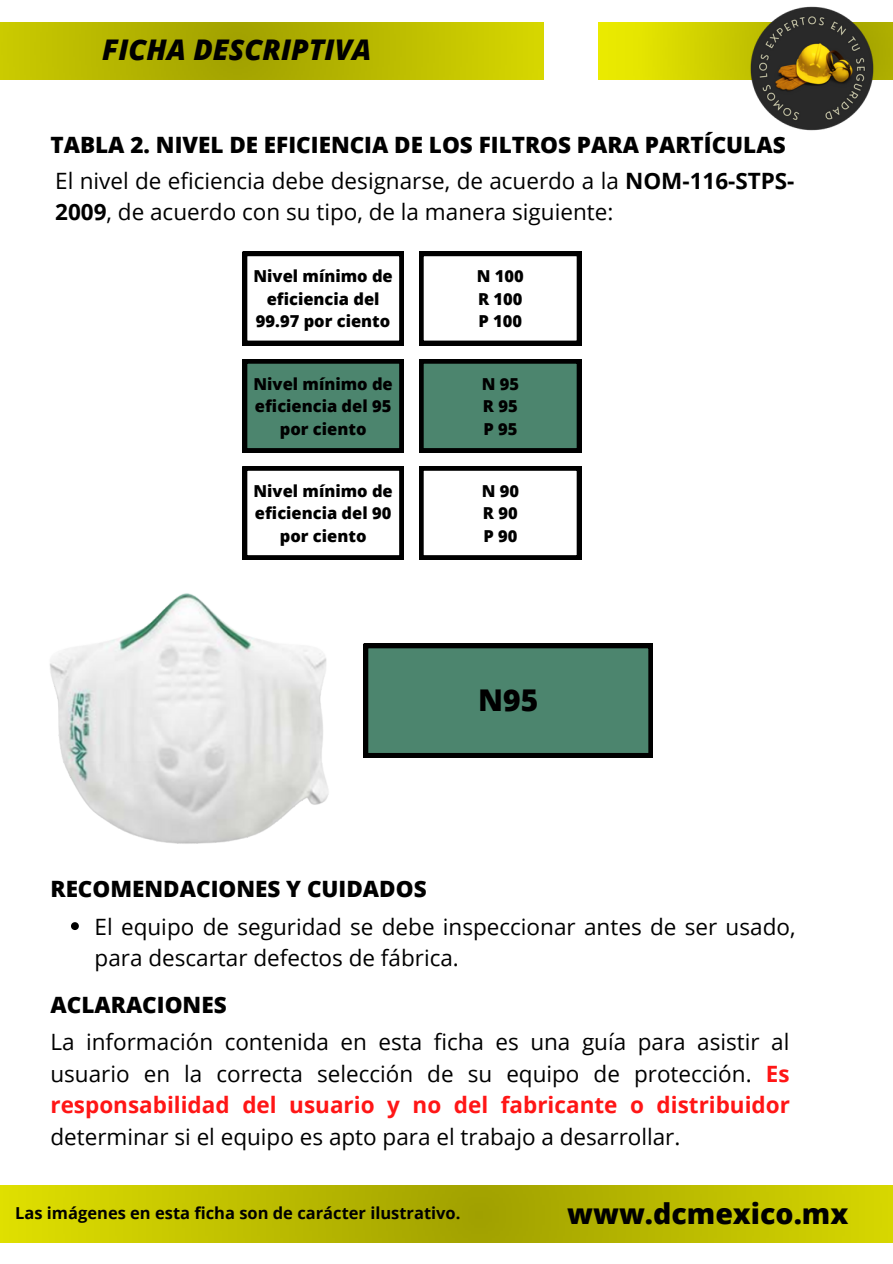
<style>
.page{position:relative;width:893px;height:1264px;background:#fff}
.page>*{position:absolute;margin:0;border:0;box-sizing:border-box;transform-origin:0 0}
.t1{font:800 30px "Open Sans";color:#000}
.t2{font:italic 800 28.5px "Open Sans";color:#000}
.t3{font:800 28.5px "Open Sans";color:#000}
.t4{font:22.5px/31.5px "Open Sans";color:#000}
.t5{font:800 22.5px "Open Sans";color:#000}
.t6{font:800 16.5px/22.5px "Open Sans";color:#000;text-align:center}
.t7{font:700 16.5px "Open Sans";color:#000}
.s1{font-weight:700}
.s2{font-weight:700;color:#ff1616}
</style>
<div class="page">
<img style="left:0;top:1185px;width:892px;height:57px">
<img style="left:0;top:22px;width:543px;height:57px">
<img style="left:598px;top:22px;width:294px;height:58px">
<svg style="left:243px;top:252px;width:160px;height:93px"></svg>
<svg style="left:419px;top:252px;width:162px;height:93px"></svg>
<svg style="left:243px;top:359px;width:160px;height:93px;background:#41725e"></svg>
<svg style="left:243px;top:466px;width:160px;height:93px"></svg>
<svg style="left:419px;top:359px;width:162px;height:93px;background:#41715e"></svg>
<svg style="left:419px;top:466px;width:162px;height:93px"></svg>
<svg style="left:71px;top:922px;width:8px;height:8px"></svg>
<svg style="left:364px;top:644px;width:288px;height:113px;background:#447763"></svg>
<img style="left:50px;top:593px;width:279px;height:251px">
<img style="left:738px;top:6px;width:138px;height:125px">
<p class="t2" style="left:102px;top:30px;width:271px">FICHA DESCRIPTIVA</p>
<p class="t5" style="left:50px;top:129px;width:736px">TABLA 2. NIVEL DE EFICIENCIA DE LOS FILTROS PARA PARTÍCULAS</p>
<p class="t4" style="left:55px;top:164px;width:740px">El nivel de eficiencia debe designarse, de acuerdo a la <span class="s1">NOM-116-STPS-<br>2009</span>, de acuerdo con su tipo, de la manera siguiente:</p>
<p class="t6" style="left:253px;top:264px;width:141px">Nivel mínimo de eficiencia del<br>99.97 por ciento</p>
<p class="t6" style="left:477px;top:264px;width:48px">N 100</p>
<p class="t6" style="left:478px;top:287px;width:46px">R 100</p>
<p class="t6" style="left:478px;top:309px;width:45px">P 100</p>
<p class="t6" style="left:253px;top:372px;width:141px">Nivel mínimo de eficiencia del 95 por ciento</p>
<p class="t6" style="left:253px;top:479px;width:141px">Nivel mínimo de eficiencia del 90 por ciento</p>
<p class="t6" style="left:481px;top:372px;width:39px">N 95</p>
<p class="t6" style="left:483px;top:394px;width:36px">R 95</p>
<p class="t6" style="left:483px;top:417px;width:35px">P 95</p>
<p class="t6" style="left:481px;top:479px;width:39px">N 90</p>
<p class="t6" style="left:483px;top:501px;width:36px">R 90</p>
<p class="t6" style="left:483px;top:524px;width:35px">P 90</p>
<p class="t1" style="left:478px;top:679px;width:62px">N95</p>
<p class="t5" style="left:50px;top:873px;width:377px">RECOMENDACIONES Y CUIDADOS</p>
<p class="t4" style="left:95px;top:910px;width:702px">El equipo de seguridad se debe inspeccionar antes de ser usado, para descartar defectos de fábrica.</p>
<p class="t5" style="left:50px;top:988px;width:178px">ACLARACIONES</p>
<p class="t4" style="left:50px;top:1025px;width:741px;text-align:justify">La información contenida en esta ficha es una guía para asistir al usuario en la correcta selección de su equipo de protección. <span class="s2">Es responsabilidad del usuario y no del fabricante o distribuidor </span>determinar si el equipo es apto para el trabajo a desarrollar.</p>
<p class="t7" style="left:15px;top:1200px;width:447px">Las imágenes en esta ficha son de carácter ilustrativo.</p>
<p class="t3" style="left:567px;top:1193px;width:282px">www.dcmexico.mx</p>
</div>
